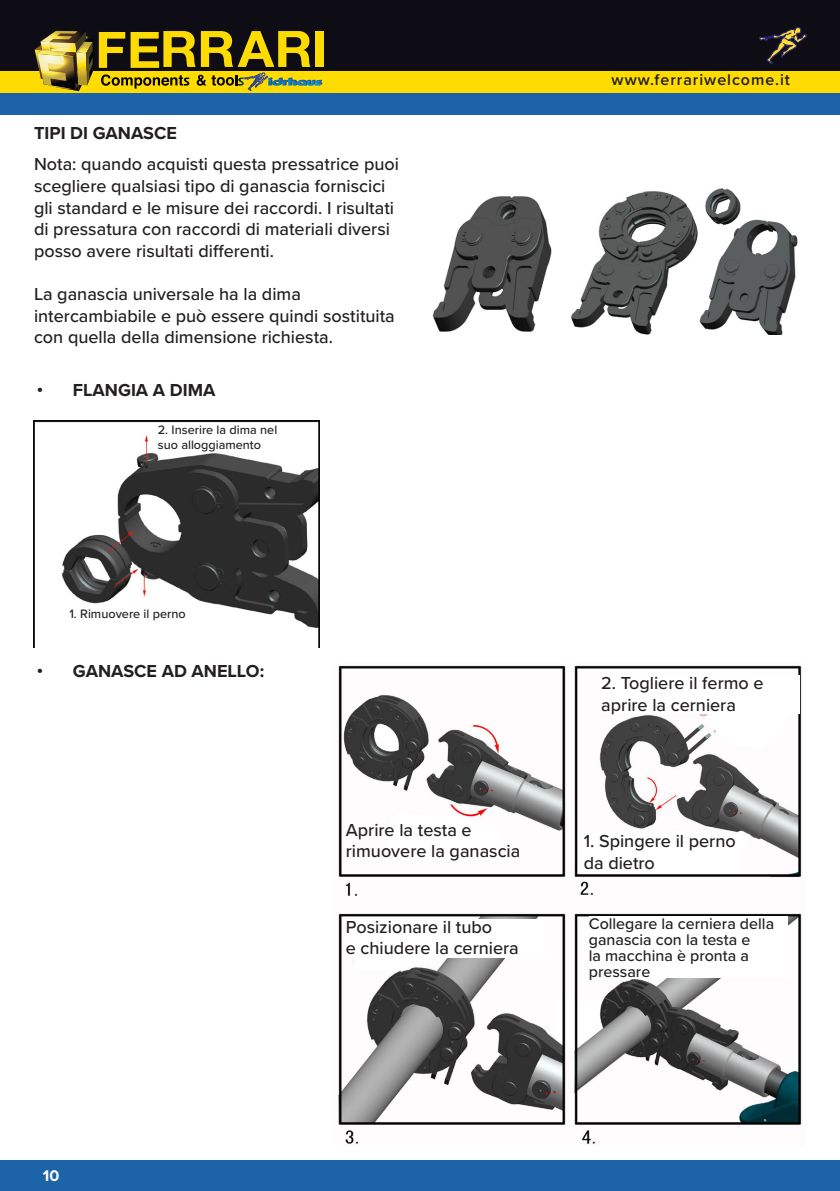
<style>
.page{position:relative;width:840px;height:1191px;background:#fff}
.page>*{position:absolute;margin:0;border:0;box-sizing:border-box;transform-origin:0 0}
.t1{font:500 18px/21.6px "Proxima Nova";color:#231f20}
.t2{font:700 18px "Proxima Nova";color:#231f20}
.t3{font:500 16px/16px "Proxima Nova";color:#231f20}
.t4{font:600 16px "Proxima Nova";letter-spacing:.06em;color:#231f20}
.t5{font:700 16px "Proxima Nova";color:#fff}
.t6{font:500 12.6px/15.2px "Proxima Nova";color:#231f20}
</style>
<div class="page">
<div style="left:0;top:71px;width:839px;height:22px;background:#ffdc01"></div>
<hr style="left:839px;top:1159px;width:1px;height:32px;background:#1c63a7">
<div style="left:0;top:1159px;width:839px;height:32px;background:#1c63a7"></div>
<svg style="left:839px;top:71px;width:1px;height:44px"></svg>
<div style="left:0;top:93px;width:839px;height:22px;background:#1c63a7"></div>
<hr style="left:839px;top:0;width:1px;height:71px;background:#0e0c14">
<div style="left:0;top:0;width:839px;height:71px;background:#0e0c14"></div>
<div style="left:315px;top:31px;width:9px;height:36px;background:#ffdc01"></div>
<svg style="left:35px;top:31px;width:287px;height:60px"></svg>
<svg style="left:759px;top:27px;width:47px;height:37px"></svg>
<img style="left:432px;top:188px;width:366px;height:146px">
<img style="left:34px;top:420px;width:286px;height:227px">
<div style="left:158px;top:423px;width:139px;height:28px;background:#fff"></div>
<div style="left:69px;top:608px;width:140px;height:27px;background:#fff"></div>
<img style="left:338px;top:665px;width:464px;height:479px">
<div style="left:345px;top:918px;width:199px;height:39px;background:#fff"></div>
<div style="left:588px;top:916px;width:199px;height:62px;background:#fff"></div>
<div style="left:601px;top:675px;width:198px;height:39px;background:#fff"></div>
<div style="left:583px;top:832px;width:157px;height:39px;background:#fff"></div>
<p class="t2" style="left:34px;top:120px;width:144px">TIPI DI GANASCE</p>
<p class="t1" style="left:34px;top:153px;width:366px">Nota: quando acquisti questa pressatrice puoi scegliere qualsiasi tipo di ganascia forniscici gli standard e le misure dei raccordi. I risultati di pressatura con raccordi di materiali diversi posso avere risultati differenti.</p>
<p class="t1" style="left:34px;top:282px;width:362px">La ganascia universale ha la dima intercambiabile e può essere quindi sostituita con quella della dimensione richiesta.</p>
<p class="t2" style="left:37px;top:377px;width:180px">• FLANGIA A DIMA</p>
<p class="t6" style="left:158px;top:421px;width:121px">2. Inserire la dima nel suo alloggiamento</p>
<p class="t6" style="left:69px;top:606px;width:118px">1. Rimuovere il perno</p>
<p class="t2" style="left:37px;top:657px;width:229px">• GANASCE AD ANELLO:</p>
<p class="t1" style="left:345px;top:818px;width:176px">Aprire la testa e rimuovere la ganascia</p>
<p class="t1" style="left:345px;top:915px;width:148px">Posizionare il tubo</p>
<p class="t1" style="left:345px;top:937px;width:174px">e chiudere la cerniera</p>
<p class="t4" style="left:611px;top:68px;width:180px">www.ferrariwelcome.it</p>
<p class="t1" style="left:601px;top:672px;width:164px">2. Togliere il fermo e aprire la cerniera</p>
<p class="t1" style="left:583px;top:829px;width:153px">1. Spingere il perno da dietro</p>
<p class="t3" style="left:588px;top:915px;width:187px">Collegare la cerniera della ganascia con la testa e<br>la macchina è pronta a pressare</p>
<p class="t5" style="left:43px;top:1163px;width:18px">10</p>
</div>
